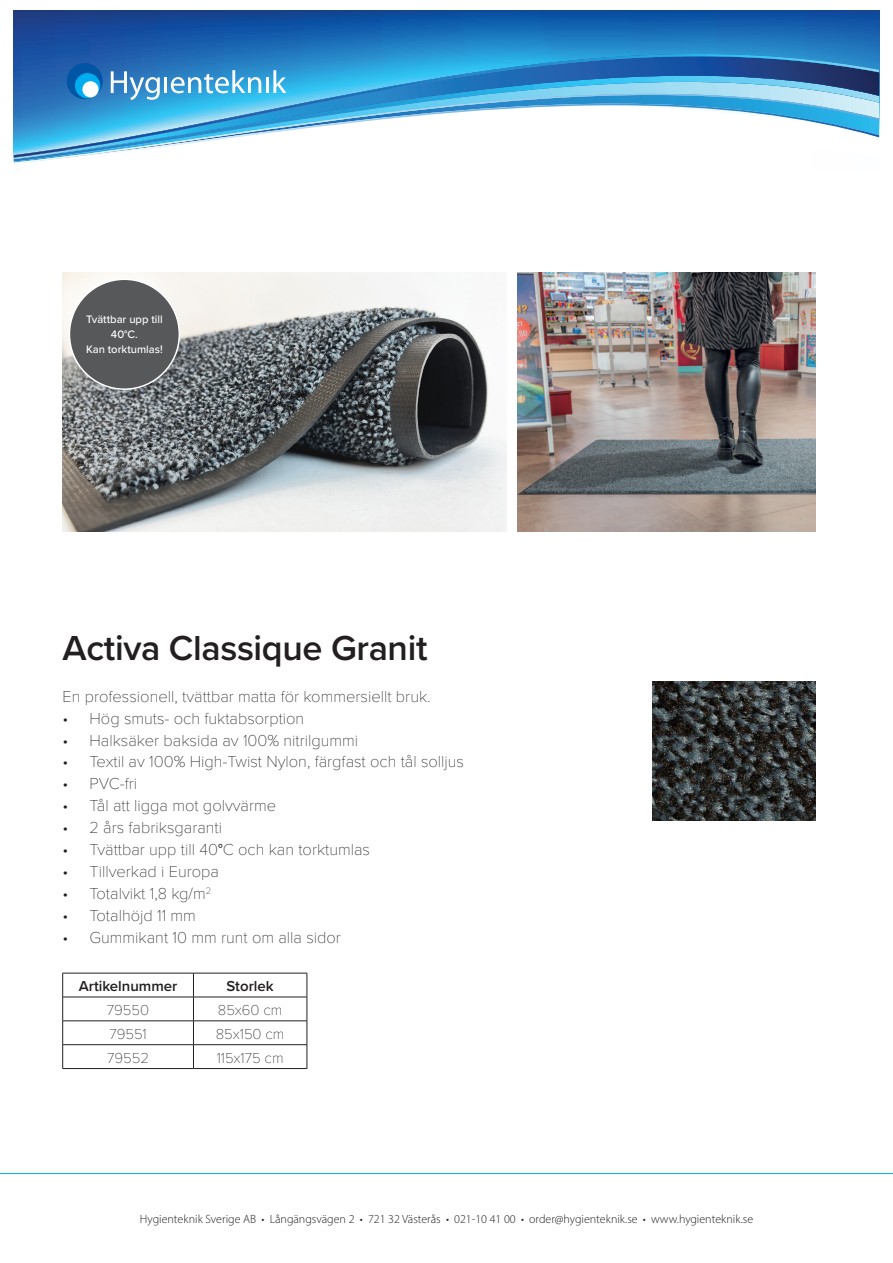
<style>
.page{position:relative;width:893px;height:1263px;background:#fff}
.page>*{position:absolute;margin:0;border:0;box-sizing:border-box;transform-origin:0 0}
.Brödtext_8p{font:600 36px "Proxima Nova";letter-spacing:-.01em;color:#231f20}
.Brödtext_8p-2{font:100 16.5px "Proxima Nova T";color:#231f20}
.t1{font:100 15px "Proxima Nova T";color:#231f20}
.t2{font:600 15px "Proxima Nova";color:#231f20}
.t3{font:300 12px "Myriad Pro";color:#231f20}
.Brödtext_8p-3{font:500 11.25px "Proxima Nova";color:#fff}
.s1{font-family:"Proxima Nova";font-weight:400}
</style>
<div class="page">
<svg style="left:14px;top:11px;width:865px;height:25px;background:#1255a3"></svg>
<svg style="left:14px;top:36px;width:865px;height:123px;background:#2a7bbf"></svg>
<svg style="left:14px;top:54px;width:865px;height:104px"></svg>
<div style="left:67px;top:63px;width:36px;height:36px;background:#0155a5;border-radius:50%"></div>
<div style="left:75px;top:73px;width:25px;height:25px;background:#00aeef;border-radius:50%"></div>
<svg style="left:111px;top:71px;width:49px;height:29px"></svg>
<hr style="left:164px;top:77px;width:3px;height:16px;background:#fff">
<svg style="left:171px;top:70px;width:90px;height:23px"></svg>
<hr style="left:266px;top:77px;width:3px;height:16px;background:#fff">
<svg style="left:273px;top:70px;width:13px;height:23px"></svg>
<div style="left:82px;top:81px;width:17px;height:16px;background:#fff;border-radius:50%"></div>
<hr style="left:0;top:1173px;width:893px;height:1px;background:#00aeef">
<hr style="left:63px;top:973px;width:130px;height:1px;background:#231f20">
<hr style="left:193px;top:973px;width:114px;height:1px;background:#231f20">
<hr style="left:63px;top:997px;width:130px;height:1px;background:#231f20">
<hr style="left:193px;top:997px;width:114px;height:1px;background:#231f20">
<hr style="left:63px;top:1020px;width:130px;height:1px;background:#231f20">
<hr style="left:193px;top:1020px;width:114px;height:1px;background:#231f20">
<hr style="left:63px;top:1044px;width:130px;height:1px;background:#231f20">
<svg style="left:62px;top:973px;width:1px;height:95px"></svg>
<hr style="left:193px;top:1044px;width:114px;height:1px;background:#231f20">
<svg style="left:193px;top:973px;width:1px;height:95px"></svg>
<svg style="left:307px;top:973px;width:1px;height:95px"></svg>
<hr style="left:63px;top:1068px;width:130px;height:1px;background:#231f20">
<hr style="left:193px;top:1068px;width:114px;height:1px;background:#231f20">
<img style="left:653px;top:682px;width:163px;height:139px">
<img style="left:518px;top:272px;width:298px;height:259px">
<img style="left:63px;top:272px;width:444px;height:259px">
<div style="left:69px;top:279px;width:110px;height:110px;background:#57585a;border-radius:50%"></div>
<div style="left:69px;top:279px;width:111px;height:111px;border:2px solid #fff;border-radius:50%"></div>
<p class="Brödtext_8p-3" style="left:86px;top:311px;width:78px">Tvättbar upp till</p>
<p class="Brödtext_8p-3" style="left:111px;top:326px;width:28px">40°C.</p>
<p class="Brödtext_8p-3" style="left:86px;top:341px;width:78px">Kan torktumlas!</p>
<p class="Brödtext_8p" style="left:63px;top:621px;width:366px">Activa Classique Granit</p>
<p class="Brödtext_8p-2" style="left:63px;top:684px;width:370px">En professionell, tvättbar matta för kommersiellt bruk.</p>
<p class="Brödtext_8p-2" style="left:63px;top:706px;width:243px">• Hög smuts- och fuktabsorption</p>
<p class="Brödtext_8p-2" style="left:63px;top:728px;width:297px">• Halksäker baksida av 100% nitrilgummi</p>
<p class="Brödtext_8p-2" style="left:63px;top:750px;width:403px">• Textil av 100% High-Twist Nylon, färgfast och tål solljus</p>
<p class="Brödtext_8p-2" style="left:63px;top:771px;width:76px">• PVC-fri</p>
<p class="Brödtext_8p-2" style="left:63px;top:793px;width:215px">• Tål att ligga mot golvvärme</p>
<p class="Brödtext_8p-2" style="left:63px;top:815px;width:161px">• 2 års fabriksgaranti</p>
<p class="Brödtext_8p-2" style="left:63px;top:837px;width:309px">• Tvättbar upp till 40<span class="s1">°</span>C och kan torktumlas</p>
<p class="Brödtext_8p-2" style="left:63px;top:859px;width:158px">• Tillverkad i Europa</p>
<p class="Brödtext_8p-2" style="left:63px;top:881px;width:150px">• Totalvikt 1,8 kg/m<sup>2</sup></p>
<p class="Brödtext_8p-2" style="left:63px;top:903px;width:135px">• Totalhöjd 11 mm</p>
<p class="Brödtext_8p-2" style="left:63px;top:925px;width:280px">• Gummikant 10 mm runt om alla sidor</p>
<p class="t2" style="left:79px;top:975px;width:100px">Artikelnummer</p>
<p class="t2" style="left:227px;top:975px;width:49px">Storlek</p>
<p class="t1" style="left:107px;top:999px;width:44px">79550</p>
<p class="t1" style="left:218px;top:999px;width:66px">85x60 cm</p>
<p class="t1" style="left:109px;top:1022px;width:39px">79551</p>
<p class="t1" style="left:216px;top:1022px;width:70px">85x150 cm</p>
<p class="t1" style="left:107px;top:1046px;width:43px">79552</p>
<p class="t1" style="left:217px;top:1046px;width:68px">115x175 cm</p>
<p class="t3" style="left:140px;top:1211px;width:615px">Hygienteknik Sverige AB • Långängsvägen 2 • 721 32 Västerås • 021-10 41 00 • order@hygienteknik.se • www.hygienteknik.se</p>
</div>
